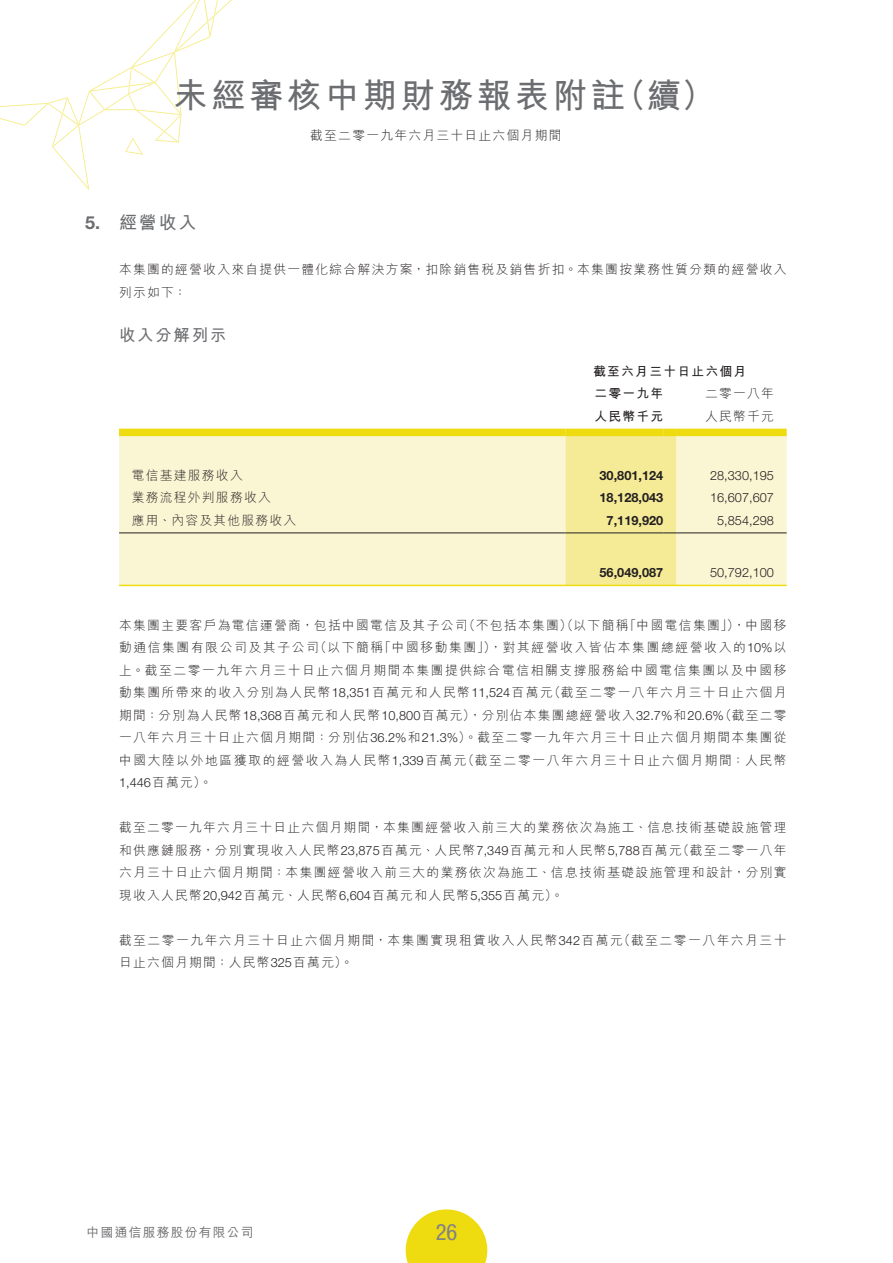
<style>
.page{position:relative;width:893px;height:1263px;background:#fff}
.page>*{position:absolute;margin:0;border:0;box-sizing:border-box;transform-origin:0 0}
.t1{font:700 34.5px "M Hei HK";letter-spacing:.1em;color:#6c6d70}
.t2{font:condensed 22.5px "Helvetica Neue LT Std";color:#808285}
.t3{font:700 18px "M Hei HK";color:#6c6d70}
.t4{font:700 16.5px "M Hei HK";letter-spacing:.1em;color:#6c6d70}
.t5{font:300 12.75px/22.5px "M Hei HK";letter-spacing:.1em;color:#231f20;text-align:justify}
.t6{font:300 12.75px/22.5px "M Hei HK";letter-spacing:.12em;color:#231f20}
.t7{font:300 12.75px "Helvetica Neue LT Std";color:#231f20}
.t8{font:700 12.75px "Helvetica Neue LT Std";color:#231f20}
.t9{font:700 12.75px/22.5px "M Hei HK";letter-spacing:.1em;color:#231f20}
.t10{font:500 12.75px "M Hei HK";letter-spacing:.1em;color:#6c6d70}
.s1{font-family:"Helvetica Neue LT Std"}
.s2{font-family:"M Hei HK"}
</style>
<div class="page">
<svg style="left:406px;top:1209px;width:81px;height:54px"></svg>
<div style="left:119px;top:436px;width:668px;height:149px;background:#faf6d4"></div>
<div style="left:119px;top:429px;width:447px;height:7px;background:#eedb10"></div>
<div style="left:566px;top:429px;width:97px;height:7px;background:#eedb10"></div>
<div style="left:663px;top:429px;width:13px;height:7px;background:#eedb10"></div>
<div style="left:676px;top:429px;width:98px;height:7px;background:#eedb10"></div>
<div style="left:774px;top:429px;width:13px;height:7px;background:#eedb10"></div>
<hr style="left:119px;top:585px;width:447px;height:1px;background:#eedb10">
<hr style="left:676px;top:585px;width:98px;height:1px;background:#eedb10">
<svg style="left:774px;top:585px;width:13px;height:1px"></svg>
<hr style="left:119px;top:532px;width:447px;height:1px;background:#231f20">
<div style="left:566px;top:432px;width:110px;height:154px;background:#f5eb97"></div>
<hr style="left:676px;top:532px;width:98px;height:1px;background:#231f20">
<svg style="left:774px;top:532px;width:13px;height:1px"></svg>
<svg style="left:0;top:0;width:232px;height:190px"></svg>
<h1 class="t1" style="left:173px;top:70px;width:544px">未經審核中期財務報表附註（續）</h1>
<p class="t5" style="left:310px;top:124px;width:253px">截至二零一九年六月三十日止六個月期間</p>
<h3 class="t3" style="left:85px;top:209px;width:113px"><span class="s1">5.</span> 經營收入</h3>
<p class="t5" style="left:119px;top:258px;width:669px">本集團的經營收入來自提供一體化綜合解決方案，扣除銷售稅及銷售折扣。本集團按業務性質分類的經營收入列示如下：</p>
<p class="t4" style="left:119px;top:323px;width:109px">收入分解列示</p>
<p class="t9" style="left:593px;top:359px;width:155px">截至六月三十日止六個月二零一九年</p>
<p class="t5" style="left:705px;top:382px;width:70px">二零一八年</p>
<p class="t9" style="left:594px;top:404px;width:70px">人民幣千元</p>
<p class="t5" style="left:705px;top:404px;width:70px">人民幣千元</p>
<p class="t5" style="left:132px;top:463px;width:112px">電信基建服務收入</p>
<p class="t8" style="left:600px;top:467px;width:65px">30,801,124</p>
<p class="t7" style="left:710px;top:467px;width:65px">28,330,195</p>
<p class="t5" style="left:132px;top:486px;width:140px">業務流程外判服務收入</p>
<p class="t8" style="left:600px;top:490px;width:65px">18,128,043</p>
<p class="t7" style="left:710px;top:490px;width:65px">16,607,607</p>
<p class="t5" style="left:132px;top:508px;width:166px">應用、內容及其他服務收入</p>
<p class="t8" style="left:607px;top:512px;width:58px">7,119,920</p>
<p class="t7" style="left:717px;top:512px;width:58px">5,854,298</p>
<p class="t8" style="left:600px;top:564px;width:65px">56,049,087</p>
<p class="t7" style="left:710px;top:564px;width:65px">50,792,100</p>
<p class="t5" style="left:119px;top:613px;width:669px">本集團主要客戶為電信運營商，包括中國電信及其子公司（不包括本集團）（以下簡稱「中國電信集團」），中國移動通信集團有限公司及其子公司（以下簡稱「中國移動集團」），對其經營收入皆佔本集團總經營收入的<span class="s1">10%</span>以上。截至二零一九年六月三十日止六個月期間本集團提供綜合電信相關支撐服務給中國電信集團以及中國移動集團所帶來的收入分別為人民幣<span class="s1">18,351</span>百萬元和人民幣<span class="s1">11,524</span>百萬元（截至二零一八年六月三十日止六個月期間：分別為人民幣<span class="s1">18,368</span>百萬元和人民幣<span class="s1">10,800</span>百萬元），分別佔本集團總經營收入<span class="s1">32.7%</span>和<span class="s1">20.6%</span>（截至二零一八年六月三十日止六個月期間：分別佔<span class="s1">36.2%</span>和<span class="s1">21.3%</span>）。截至二零一九年六月三十日止六個月期間本集團從中國大陸以外地區獲取的經營收入為人民幣<span class="s1">1,339</span>百萬元（截至二零一八年六月三十日止六個月期間：人民幣</p>
<p class="t7" style="left:119px;top:775px;width:95px">1,446<span class="s2">百萬元）。</span></p>
<p class="t5" style="left:119px;top:816px;width:669px">截至二零一九年六月三十日止六個月期間，本集團經營收入前三大的業務依次為施工、信息技術基礎設施管理和供應鏈服務，分別實現收入人民幣<span class="s1">23,875</span>百萬元、人民幣<span class="s1">7,349</span>百萬元和人民幣<span class="s1">5,788</span>百萬元（截至二零一八年六月三十日止六個月期間：本集團經營收入前三大的業務依次為施工、信息技術基礎設施管理和設計，分別實現收入人民幣<span class="s1">20,942</span>百萬元、人民幣<span class="s1">6,604</span>百萬元和人民幣<span class="s1">5,355</span>百萬元）。</p>
<p class="t6" style="left:119px;top:928px;width:669px">截至二零一九年六月三十日止六個月期間，本集團實現租賃收入人民幣<span class="s1">342</span>百萬元（截至二零一八年六月三十日止六個月期間：人民幣<span class="s1">325</span>百萬元）。</p>
<p class="t10" style="left:87px;top:1222px;width:169px">中國通信服務股份有限公司</p>
<h2 class="t2" style="left:436px;top:1219px;width:23px">26</h2>
</div>
